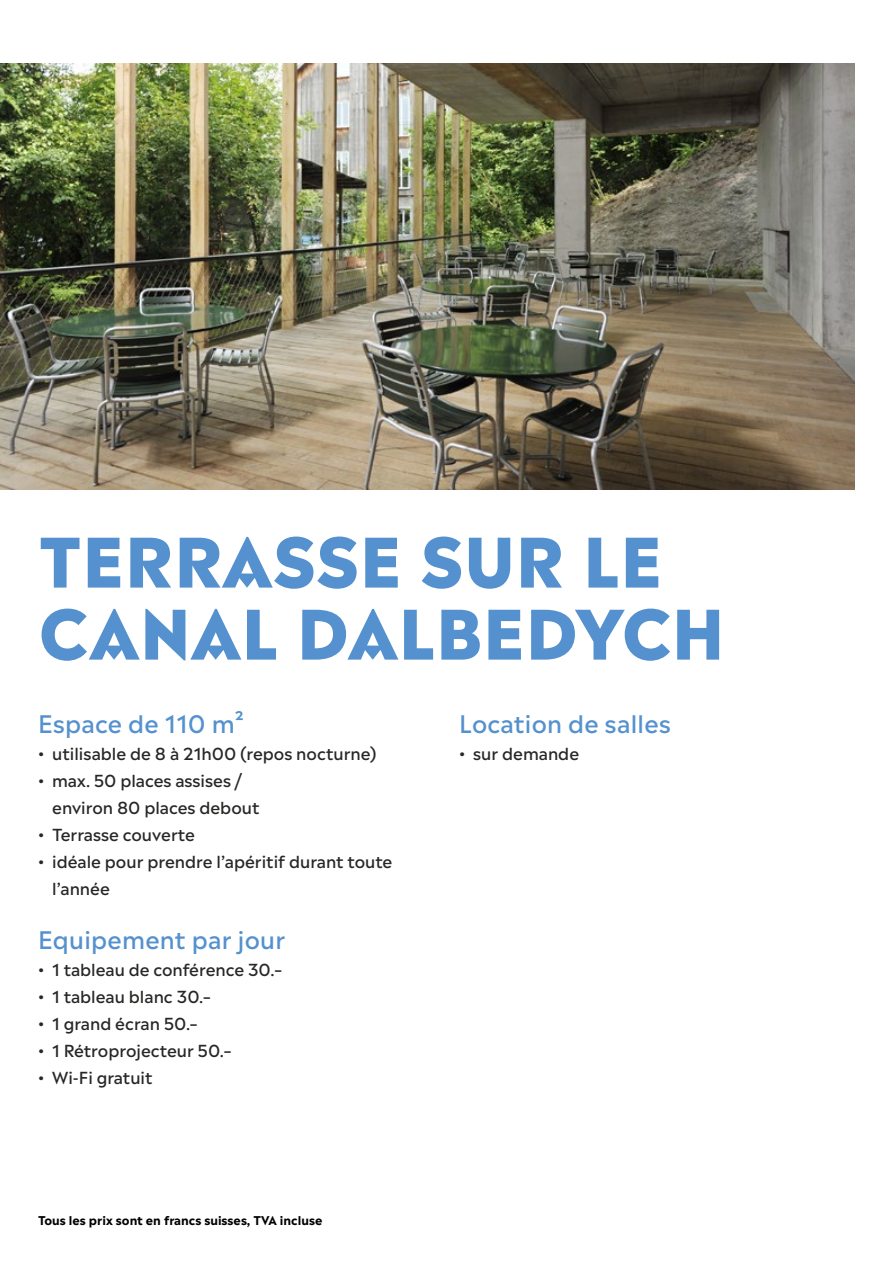
<style>
.page{position:relative;width:893px;height:1263px;background:#fff}
.page>*{position:absolute;margin:0;border:0;box-sizing:border-box;transform-origin:0 0}
.t1{font:800 67.5px/72px "Madera";letter-spacing:.01em;color:#5491ce}
.t2{font:500 24px "Madera";letter-spacing:.01em;color:#5491ce}
.t3{font:500 16.5px/27px "Madera";color:#272726}
.t4{font:700 12px "Madera";color:#000}
</style>
<div class="page">
<img style="left:0;top:64px;width:855px;height:425px">
<h1 class="t1" style="left:39px;top:523px;width:687px">TERRASSE SUR LE<br>CANAL DALBEDYCH</h1>
<h2 class="t2" style="left:38px;top:703px;width:207px">Espace de 110 m²</h2>
<p class="t3" style="left:38px;top:738px;width:340px">• utilisable de 8 à 21h00 (repos nocturne)</p>
<p class="t3" style="left:52px;top:765px;width:209px;text-indent:-14px">• max. 50 places assises / environ 80 places debout</p>
<p class="t3" style="left:38px;top:819px;width:158px">• Terrasse couverte</p>
<p class="t3" style="left:52px;top:846px;width:342px;text-indent:-14px">• idéale pour prendre l’apéritif durant toute l’année</p>
<h2 class="t2" style="left:38px;top:919px;width:249px">Equipement par jour</h2>
<p class="t3" style="left:38px;top:954px;width:245px">• 1 tableau de conférence 30.–</p>
<p class="t3" style="left:38px;top:981px;width:174px">• 1 tableau blanc 30.–</p>
<p class="t3" style="left:38px;top:1008px;width:160px">• 1 grand écran 50.–</p>
<p class="t3" style="left:38px;top:1035px;width:194px">• 1 Rétroprojecteur 50.–</p>
<p class="t3" style="left:38px;top:1062px;width:116px">• Wi-Fi gratuit</p>
<p class="t4" style="left:38px;top:1211px;width:286px">Tous les prix sont en francs suisses, TVA incluse</p>
<h2 class="t2" style="left:459px;top:703px;width:213px">Location de salles</h2>
<p class="t3" style="left:459px;top:738px;width:121px">• sur demande</p>
</div>
